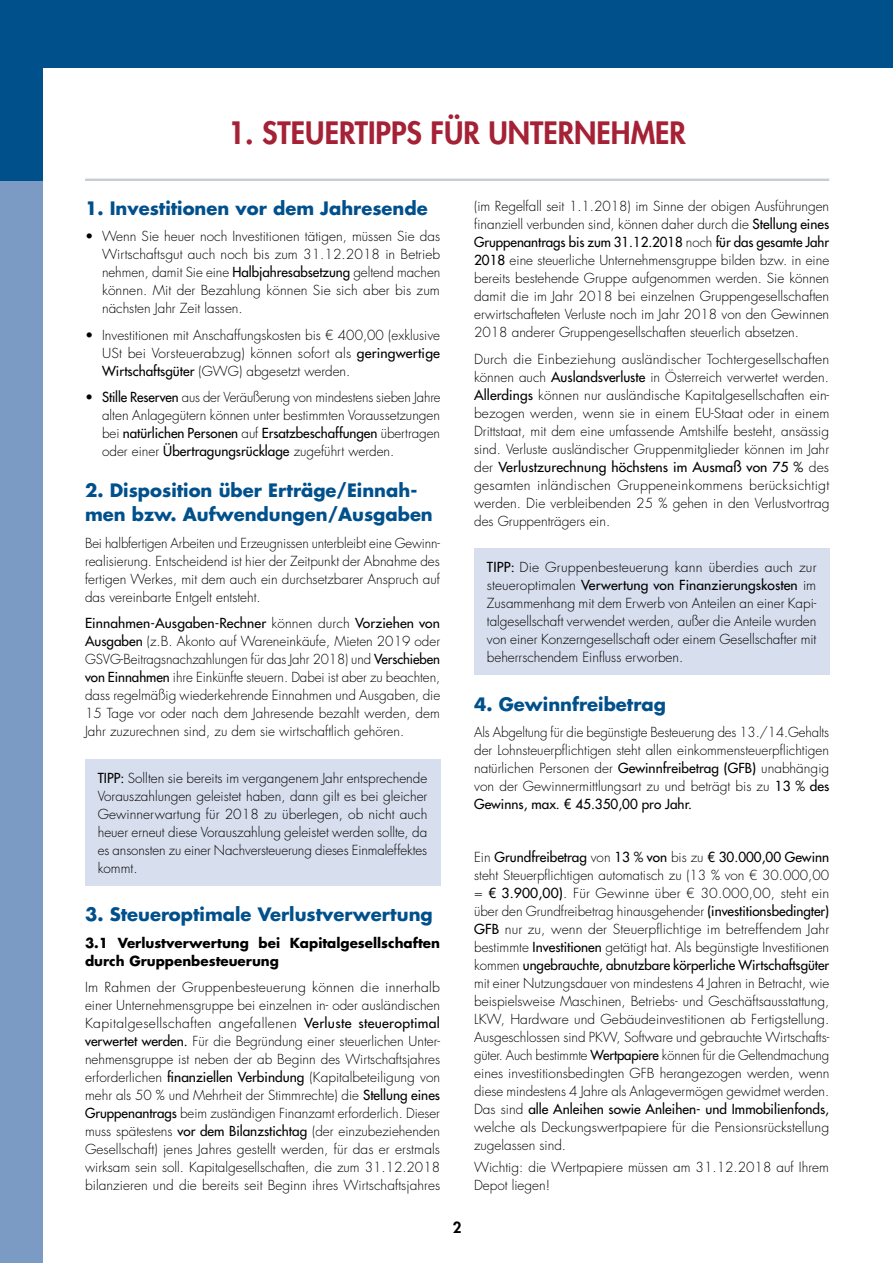
<style>
.page{position:relative;width:893px;height:1263px;background:#fff}
.page>*{position:absolute;margin:0;border:0;box-sizing:border-box;transform-origin:0 0}
.t1{font:800 30px "Futura Std";color:#a52135}
.t2{font:700 18px/24px "Futura Std";color:#00508c}
.t3{font:800 15px "Futura Std";color:#000}
.t4{font:300 13.5px/18px "Futura Std";color:#000;text-align:justify}
.t5{font:700 13.5px/18px "Futura Std";color:#000}
.s1{font-weight:500}
</style>
<div class="page">
<div style="left:0;top:0;width:43px;height:1263px;background:#7b9bc4"></div>
<div style="left:0;top:0;width:893px;height:68px;background:#00508c"></div>
<div style="left:0;top:0;width:43px;height:181px;background:#00508c"></div>
<hr style="left:85px;top:179px;width:744px;height:2px;background:#c7cdd0">
<div style="left:85px;top:759px;width:355px;height:127px;background:#d7deed"></div>
<div style="left:474px;top:548px;width:355px;height:127px;background:#d7deed"></div>
<h1 class="t1" style="left:228px;top:114px;width:459px">1. STEUERTIPPS FÜR UNTERNEHMER</h1>
<h2 class="t2" style="left:85px;top:196px;width:344px">1. Investitionen vor dem Jahresende</h2>
<p class="t4" style="left:102px;top:228px;width:340px;text-indent:-17px">• Wenn Sie heuer noch Investitionen tätigen, müssen Sie das Wirtschaftsgut auch noch bis zum 31.12.2018 in Betrieb nehmen, damit Sie eine <span class="s1">Halbjahresabsetzung</span> geltend machen können. Mit der Bezahlung können Sie sich aber bis zum nächsten Jahr Zeit lassen.</p>
<p class="t4" style="left:102px;top:326px;width:340px;text-indent:-17px">• Investitionen mit Anschaffungskosten bis € 400,00 (exklusive USt bei Vorsteuerabzug) können sofort als <span class="s1">geringwertige Wirtschaftsgüter</span> (GWG) abgesetzt werden.</p>
<p class="t4" style="left:102px;top:389px;width:340px;text-indent:-17px">• <span class="s1">Stille Reserven</span> aus der Veräußerung von mindestens sieben Jahre alten Anlagegütern können unter bestimmten Voraussetzungen bei <span class="s1">natürlichen Personen</span> auf <span class="s1">Ersatzbeschaffungen</span> übertragen oder einer <span class="s1">Übertragungsrücklage</span> zugeführt werden.</p>
<h2 class="t2" style="left:85px;top:478px;width:349px">2. Disposition über Erträge/Einnah&shy;men bzw. Aufwendungen/Ausgaben</h2>
<p class="t4" style="left:85px;top:534px;width:357px">Bei halbfertigen Arbeiten und Erzeugnissen unterbleibt eine Gewinn&shy;realisierung. Entscheidend ist hier der Zeitpunkt der Abnahme des fertigen Werkes, mit dem auch ein durchsetzbarer Anspruch auf das vereinbarte Entgelt entsteht.</p>
<p class="t4" style="left:85px;top:615px;width:357px"><span class="s1">Einnahmen-Ausgaben-Rechner</span> können durch <span class="s1">Vorziehen von Ausgaben</span> (z.B. Akonto auf Wareneinkäufe, Mieten 2019 oder GSVG-Beitragsnachzahlungen für das Jahr 2018) und <span class="s1">Verschieben von Einnahmen</span> ihre Einkünfte steuern. Dabei ist aber zu beachten, dass regelmäßig wiederkehrende Einnahmen und Ausgaben, die 15 Tage vor oder nach dem Jahresende bezahlt werden, dem Jahr zuzurechnen sind, zu dem sie wirtschaftlich gehören.</p>
<p class="t4" style="left:98px;top:769px;width:331px"><span class="s1">TIPP:</span> Sollten sie bereits im vergangenem Jahr entsprechende Vorauszahlungen geleistet haben, dann gilt es bei gleicher Gewinnerwartung für 2018 zu überlegen, ob nicht auch heuer erneut diese Vorauszahlung geleistet werden sollte, da es ansonsten zu einer Nachversteuerung dieses Einmaleffektes kommt.</p>
<h2 class="t2" style="left:85px;top:902px;width:349px">3. Steueroptimale Verlustverwertung</h2>
<p class="t5" style="left:85px;top:933px;width:357px">3.1 Verlustverwertung bei Kapitalgesellschaften durch Gruppenbesteuerung</p>
<p class="t4" style="left:85px;top:979px;width:357px">Im Rahmen der Gruppenbesteuerung können die innerhalb einer Unternehmensgruppe bei einzelnen in- oder ausländischen Kapitalgesellschaften angefallenen <span class="s1">Verluste steueroptimal verwertet werden.</span> Für die Begründung einer steuerlichen Unter&shy;nehmensgruppe ist neben der ab Beginn des Wirtschaftsjahres erforderlichen <span class="s1">finanziellen Verbindung</span> (Kapitalbeteiligung von mehr als 50 % und Mehrheit der Stimmrechte) die <span class="s1">Stellung eines Gruppenantrags</span> beim zuständigen Finanzamt erforderlich. Dieser muss spätestens <span class="s1">vor dem Bilanzstichtag</span> (der einzubeziehenden Gesellschaft) jenes Jahres gestellt werden, für das er erstmals wirksam sein soll. Kapitalgesellschaften, die zum 31.12.2018 bilanzieren und die bereits seit Beginn ihres Wirtschaftsjahres</p>
<p class="t3" style="left:453px;top:1218px;width:10px">2</p>
<p class="t4" style="left:474px;top:197px;width:357px">(im Regelfall seit 1.1.2018) im Sinne der obigen Ausführungen finanziell verbunden sind, können daher durch die <span class="s1">Stellung eines Gruppenantrags bis zum 31.12.2018</span> noch <span class="s1">für das gesamte Jahr 2018</span> eine steuerliche Unternehmensgruppe bilden bzw. in eine bereits bestehende Gruppe aufgenommen werden. Sie können damit die im Jahr 2018 bei einzelnen Gruppengesellschaften erwirtschafteten Verluste noch im Jahr 2018 von den Gewinnen 2018 anderer Gruppengesellschaften steuerlich absetzen.</p>
<p class="t4" style="left:474px;top:350px;width:357px">Durch die Einbeziehung ausländischer Tochtergesellschaften können auch <span class="s1">Auslandsverluste</span> in Österreich verwertet werden.<br><span class="s1">Allerdings</span> können nur ausländische Kapitalgesellschaften ein&shy;bezogen werden, wenn sie in einem EU-Staat oder in einem Drittstaat, mit dem eine umfassende Amtshilfe besteht, ansässig sind. Verluste ausländischer Gruppenmitglieder können im Jahr der <span class="s1">Verlustzurechnung höchstens im Ausmaß von 75 %</span> des gesamten inländischen Gruppeneinkommens berücksichtigt werden. Die verbleibenden 25 % gehen in den Verlustvortrag des Gruppenträgers ein.</p>
<p class="t4" style="left:487px;top:558px;width:331px"><span class="s1">TIPP:</span> Die Gruppenbesteuerung kann überdies auch zur steueroptimalen <span class="s1">Verwertung von Finanzierungskosten</span> im Zusammenhang mit dem Erwerb von Anteilen an einer Kapi&shy;talgesellschaft verwendet werden, außer die Anteile wurden von einer Konzerngesellschaft oder einem Gesellschafter mit beherrschendem Einfluss erworben.</p>
<h2 class="t2" style="left:474px;top:692px;width:193px">4. Gewinnfreibetrag</h2>
<p class="t4" style="left:474px;top:723px;width:357px">Als Abgeltung für die begünstigte Besteuerung des 13./14.Gehalts der Lohnsteuerpflichtigen steht allen einkommensteuerpflichtigen natürlichen Personen der <span class="s1">Gewinnfreibetrag (GFB)</span> unabhängig von der Gewinnermittlungsart zu und beträgt bis zu <span class="s1">13 % des Gewinns, max. € 45.350,00 pro Jahr.</span></p>
<p class="t4" style="left:474px;top:848px;width:357px">Ein <span class="s1">Grundfreibetrag</span> von <span class="s1">13 % von</span> bis zu <span class="s1">€ 30.000,00 Gewinn </span>steht Steuerpflichtigen automatisch zu (13 % von € 30.000,00 = <span class="s1">€ 3.900,00)</span>. Für Gewinne über € 30.000,00, steht ein über den Grundfreibetrag hinausgehender <span class="s1">(investitionsbedingter)<br>GFB</span> nur zu, wenn der Steuerpflichtige im betreffendem Jahr bestimmte <span class="s1">Investitionen</span> getätigt hat. Als begünstigte Investitionen kommen <span class="s1">ungebrauchte, abnutzbare körperliche Wirtschaftsgüter </span>mit einer Nutzungsdauer von mindestens 4 Jahren in Betracht, wie beispielsweise Maschinen, Betriebs- und Geschäftsausstattung, LKW, Hardware und Gebäudeinvestitionen ab Fertigstellung.<br>Ausgeschlossen sind PKW, Software und gebrauchte Wirtschafts&shy;güter. Auch bestimmte <span class="s1">Wertpapiere</span> können für die Geltendmachung eines investitionsbedingten GFB herangezogen werden, wenn diese mindestens 4 Jahre als Anlagevermögen gewidmet werden.<br>Das sind <span class="s1">alle Anleihen sowie Anleihen- und Immobilienfonds, </span>welche als Deckungswertpapiere für die Pensionsrückstellung zugelassen sind.</p>
<p class="t4" style="left:474px;top:1159px;width:356px">Wichtig: die Wertpapiere müssen am 31.12.2018 auf Ihrem<br>Depot liegen!</p>
</div>
